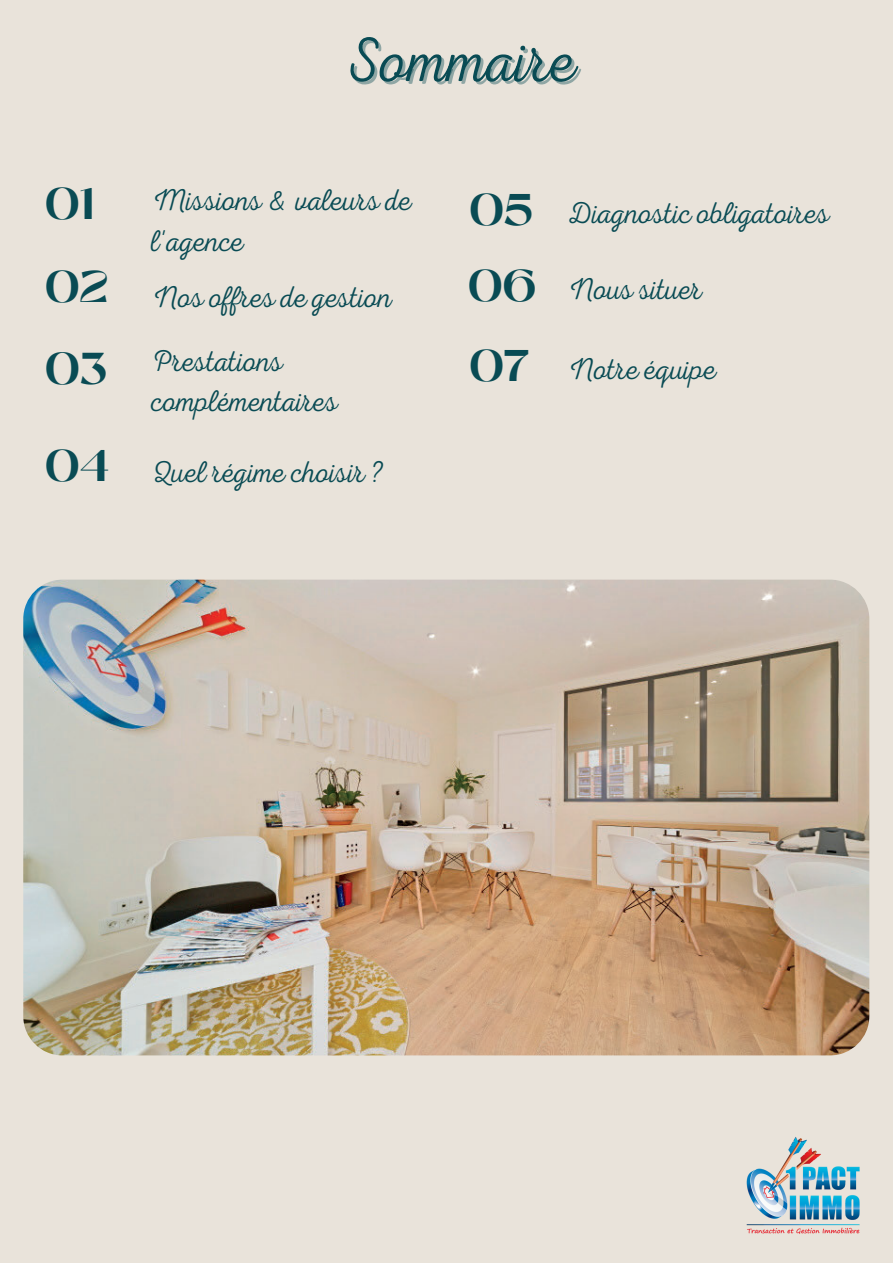
<style>
.page{position:relative;width:893px;height:1264px;background:#fff}
.page>*{position:absolute;margin:0;border:0;box-sizing:border-box;transform-origin:0 0}
.t1{font:63px "RTL Adam Script Thin";color:#094b54}
.t2{font:700 44.4px "Black Mango";color:#094b54}
.t3{font:700 44.25px "Black Mango";color:#094b54}
.t4{font:30.15px/40.5px "RTL Adam Script Thin";color:#094b54}
.s1{font-family:"Black Mango";font-weight:700;font-size:44.25px}
</style>
<div class="page">
<div style="left:0;top:0;width:892px;height:1262px;background:#e9e3da"></div>
<img style="left:23px;top:579px;width:846px;height:476px;border-radius:39px">
<img style="left:746px;top:1137px;width:114px;height:97px">
<h3 class="t3" style="left:45px;top:170px;width:50px">01</h3>
<h3 class="t3" style="left:45px;top:254px;width:65px">02</h3>
<h2 class="t2" style="left:45px;top:335px;width:63px">03</h2>
<h3 class="t3" style="left:45px;top:433px;width:66px">04</h3>
<h1 class="t1" style="left:344px;top:24px;width:234px">Sommaire</h1>
<p class="t4" style="left:151px;top:181px;width:262px">Missions &amp; valeurs de l'agence</p>
<p class="t4" style="left:151px;top:265px;width:242px;line-height:63.9px">Nos offres de gestion<br>Prestations</p>
<p class="t4" style="left:151px;top:381px;width:188px">complémentaires</p>
<p class="t4" style="left:151px;top:452px;width:235px">Quel régime choisir ?</p>
<p class="t4" style="left:469px;top:193px;width:362px"><span class="s1">05</span> Diagnostic obligatoires</p>
<p class="t4" style="left:468px;top:269px;width:236px"><span class="s1">06</span> Nous situer</p>
<p class="t4" style="left:469px;top:349px;width:248px"><span class="s1">07</span> Notre équipe</p>
</div>
